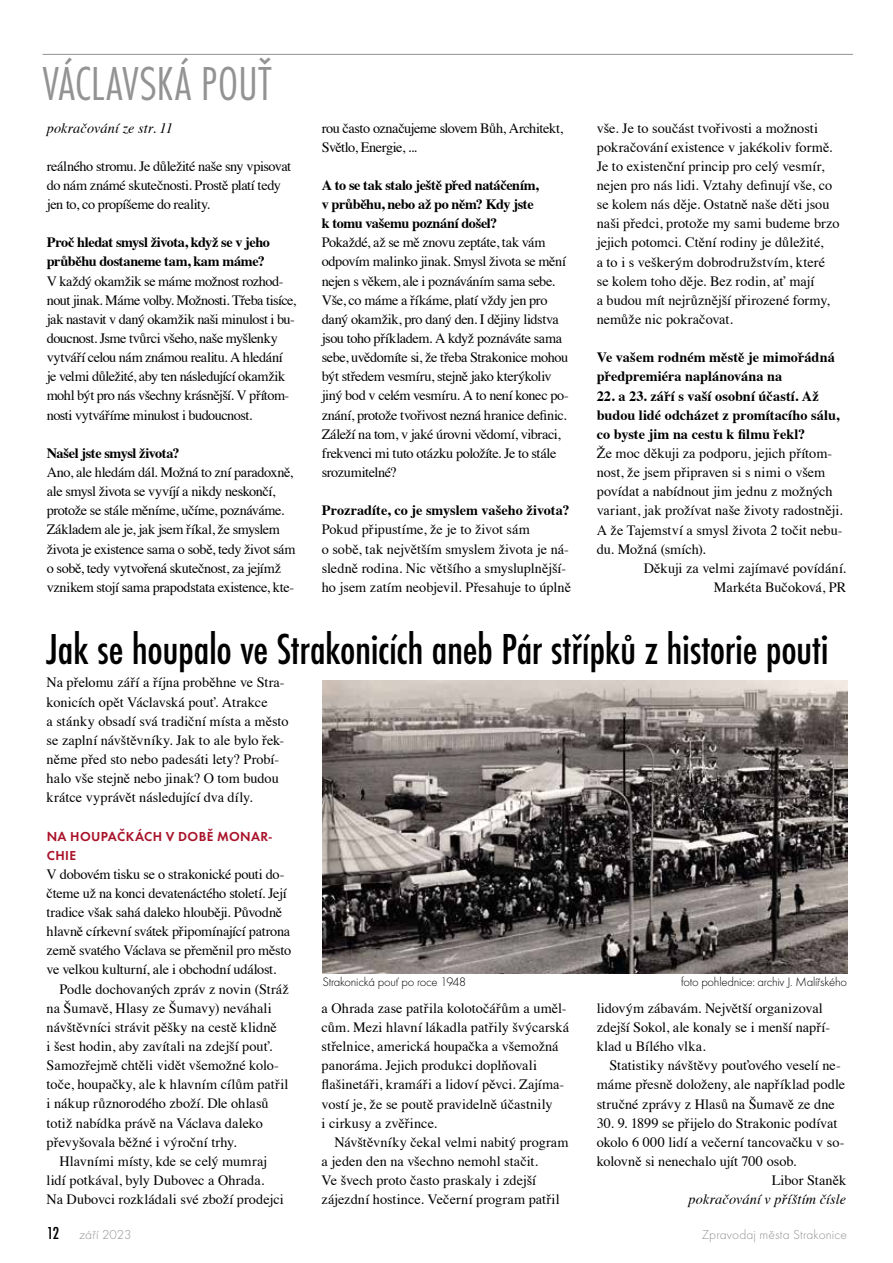
<style>
.page{position:relative;width:893px;height:1263px;background:#fff}
.page>*{position:absolute;margin:0;border:0;box-sizing:border-box;transform-origin:0 0}
.t1{font:49.5px "Futura TOT Ligh Cond";letter-spacing:.01em;color:#939393}
.t2{font:500 condensed 45px "Futura TOT";letter-spacing:-.01em;color:#000}
.t3{font:14.25px/19.2px "Times";letter-spacing:-.01em;color:#000}
.t4{font:700 14.25px/19.2px "Times";letter-spacing:-.01em;color:#000}
.t5{font:14.25px/19.2px "Times";letter-spacing:-.035em;color:#000}
.t6{font:14.25px/19.2px "Times";letter-spacing:-.03em;color:#000}
.t7{font:italic 14.25px "Times";letter-spacing:.01em;color:#000}
.t8{font:14.25px "Times";letter-spacing:.01em;color:#000}
.t9{font:13.5px "Futura TOT Ligh";letter-spacing:.01em;color:#939393}
.t10{font:600 13.5px/19.2px "Futura TOT";letter-spacing:.03em;color:#a9132a}
.t11{font:12.75px "Futura TOT Ligh";letter-spacing:-.02em;color:#000}
.s1{font-family:"Futura TOT";font-weight:500;font-stretch:condensed;font-size:18px;color:#000}
</style>
<div class="page">
<hr style="left:43px;top:54px;width:810px;height:1px;background:#939393">
<img style="left:323px;top:680px;width:524px;height:293px">
<h1 class="t1" style="left:43px;top:55px;width:230px">VÁCLAVSKÁ POUŤ</h1>
<p class="t7" style="left:47px;top:115px;width:128px">pokračování ze str. 11</p>
<p class="t6" style="left:47px;top:155px;width:246px">reálného stromu. Je důležité naše sny vpisovat do nám známé skutečnosti. Prostě platí tedy jen to, co propíšeme do reality.</p>
<p class="t4" style="left:47px;top:231px;width:225px">Proč hledat smysl života, když se v jeho průběhu dostaneme tam, kam máme?</p>
<p class="t5" style="left:47px;top:270px;width:251px">V každý okamžik se máme možnost rozhod&shy;nout jinak. Máme volby. Možnosti. Třeba tisíce, jak nastavit v daný okamžik naši minulost i bu&shy;doucnost. Jsme tvůrci všeho, naše myšlenky vytváří celou nám známou realitu. A hledání je velmi důležité, aby ten následující okamžik mohl být pro nás všechny krásnější. V přítom&shy;nosti vytváříme minulost i budoucnost.</p>
<p class="t4" style="left:47px;top:442px;width:134px">Našel jste smysl života?</p>
<p class="t3" style="left:47px;top:461px;width:250px">Ano, ale hledám dál. Možná to zní paradoxně, ale smysl života se vyvíjí a nikdy neskončí, protože se stále měníme, učíme, poznáváme.<br>Základem ale je, jak jsem říkal, že smyslem života je existence sama o sobě, tedy život sám o sobě, tedy vytvořená skutečnost, za jejímž vznikem stojí sama prapodstata existence, kte-</p>
<p class="t6" style="left:322px;top:117px;width:243px">rou často označujeme slovem Bůh, Architekt,<br>Světlo, Energie, ...</p>
<p class="t4" style="left:322px;top:174px;width:218px">A to se tak stalo ještě před natáčením, v průběhu, nebo až po něm? Kdy jste k tomu vašemu poznání došel?</p>
<p class="t3" style="left:322px;top:232px;width:249px">Pokaždé, až se mě znovu zeptáte, tak vám odpovím malinko jinak. Smysl života se mění nejen s věkem, ale i poznáváním sama sebe.<br>Vše, co máme a říkáme, platí vždy jen pro daný okamžik, pro daný den. I dějiny lidstva jsou toho příkladem. A když poznáváte sama sebe, uvědomíte si, že třeba Strakonice mohou být středem vesmíru, stejně jako kterýkoliv jiný bod v celém vesmíru. A to není konec po&shy;znání, protože tvořivost nezná hranice definic.<br>Záleží na tom, v jaké úrovni vědomí, vibraci, frekvenci mi tuto otázku položíte. Je to stále srozumitelné?</p>
<p class="t4" style="left:322px;top:499px;width:249px">Prozradíte, co je smyslem vašeho života?</p>
<p class="t3" style="left:322px;top:519px;width:251px">Pokud připustíme, že je to život sám<br>o sobě, tak největším smyslem života je ná&shy;sledně rodina. Nic většího a smysluplnější&shy;ho jsem zatím neobjevil. Přesahuje to úplně</p>
<p class="t3" style="left:597px;top:117px;width:244px">vše. Je to součást tvořivosti a možnosti pokračování existence v jakékoliv formě.<br>Je to existenční princip pro celý vesmír, nejen pro nás lidi. Vztahy definují vše, co se kolem nás děje. Ostatně naše děti jsou naši předci, protože my sami budeme brzo jejich potomci. Ctění rodiny je důležité,<br>a to i s veškerým dobrodružstvím, které se kolem toho děje. Bez rodin, ať mají<br>a budou mít nejrůznější přirozené formy, nemůže nic pokračovat.</p>
<p class="t4" style="left:597px;top:346px;width:240px">Ve vašem rodném městě je mimořádná předpremiéra naplánována na</p>
<p class="t4" style="left:597px;top:385px;width:244px">22. a 23. září s vaší osobní účastí. Až budou lidé odcházet z promítacího sálu, co byste jim na cestu k filmu řekl?</p>
<p class="t3" style="left:597px;top:442px;width:247px">Že moc děkuji za podporu, jejich přítom&shy;nost, že jsem připraven si s nimi o všem povídat a nabídnout jim jednu z možných variant, jak prožívat naše životy radostněji.<br>A že Tajemství a smysl života 2 točit nebu&shy;du. Možná (smích).</p>
<p class="t3" style="left:644px;top:557px;width:204px;text-align:right">Děkuji za velmi zajímavé povídání.<br>Markéta Bučoková, PR</p>
<h2 class="t2" style="left:47px;top:624px;width:784px">Jak se houpalo ve Strakonicích aneb Pár střípků z historie pouti</h2>
<p class="t3" style="left:47px;top:672px;width:244px">Na přelomu září a října proběhne ve Stra&shy;konicích opět Václavská pouť. Atrakce<br>a stánky obsadí svá tradiční místa a město se zaplní návštěvníky. Jak to ale bylo řek&shy;něme před sto nebo padesáti lety? Probí&shy;halo vše stejně nebo jinak? O tom budou krátce vyprávět následující dva díly.</p>
<p class="t10" style="left:47px;top:826px;width:226px">NA HOUPAČKÁCH V DOBĚ MONAR-<br>CHIE</p>
<p class="t3" style="left:47px;top:863px;width:246px">V dobovém tisku se o strakonické pouti do&shy;čteme už na konci devatenáctého století. Její tradice však sahá daleko hlouběji. Původně hlavně církevní svátek připomínající patrona země svatého Václava se přeměnil pro město ve velkou kulturní, ale i obchodní událost.</p>
<p class="t3" style="left:59px;top:978px;width:231px">Podle dochovaných zpráv z novin (Stráž</p>
<p class="t3" style="left:47px;top:997px;width:227px">na Šumavě, Hlasy ze Šumavy) neváhali</p>
<p class="t3" style="left:47px;top:1016px;width:232px">návštěvníci strávit pěšky na cestě klidně</p>
<p class="t3" style="left:47px;top:1035px;width:227px">i šest hodin, aby zavítali na zdejší pouť.</p>
<p class="t3" style="left:47px;top:1054px;width:234px">Samozřejmě chtěli vidět všemožné kolo-</p>
<p class="t8" style="left:47px;top:1071px;width:243px">toče, houpačky, ale k hlavním cílům patřil</p>
<p class="t3" style="left:47px;top:1093px;width:224px">i nákup různorodého zboží. Dle ohlasů</p>
<p class="t3" style="left:47px;top:1112px;width:218px">totiž nabídka právě na Václava daleko</p>
<p class="t3" style="left:47px;top:1131px;width:192px">převyšovala běžné i výroční trhy.</p>
<p class="t3" style="left:59px;top:1150px;width:209px">Hlavními místy, kde se celý mumraj</p>
<p class="t3" style="left:47px;top:1169px;width:219px">lidí potkával, byly Dubovec a Ohrada.</p>
<p class="t3" style="left:47px;top:1188px;width:239px">Na Dubovci rozkládali své zboží prodejci</p>
<p class="t11" style="left:323px;top:974px;width:145px">Strakonická pouť po roce 1948</p>
<p class="t11" style="left:681px;top:974px;width:167px">foto pohlednice: archiv J. Malířského</p>
<p class="t3" style="left:322px;top:997px;width:249px">a Ohrada zase patřila kolotočářům a uměl&shy;cům. Mezi hlavní lákadla patřily švýcarská střelnice, americká houpačka a všemožná panoráma. Jejich produkci doplňovali flašinetáři, kramáři a lidoví pěvci. Zajíma&shy;vostí je, že se poutě pravidelně účastnily<br>i cirkusy a zvěřince.</p>
<p class="t3" style="left:322px;top:1131px;width:249px;text-indent:13px">Návštěvníky čekal velmi nabitý program a jeden den na všechno nemohl stačit.<br>Ve švech proto často praskaly i zdejší zájezdní hostince. Večerní program patřil</p>
<p class="t3" style="left:597px;top:997px;width:235px">lidovým zábavám. Největší organizoval zdejší Sokol, ale konaly se i menší napří&shy;klad u Bílého vlka.</p>
<p class="t3" style="left:597px;top:1055px;width:250px;text-indent:13px">Statistiky návštěvy pouťového veselí ne&shy;máme přesně doloženy, ale například podle stručné zprávy z Hlasů na Šumavě ze dne</p>
<p class="t3" style="left:597px;top:1112px;width:242px">30. 9. 1899 se přijelo do Strakonic podívat</p>
<p class="t3" style="left:597px;top:1131px;width:249px">okolo 6 000 lidí a večerní tancovačku v so-</p>
<p class="t3" style="left:597px;top:1150px;width:201px">kolovně si nenechalo ujít 700 osob.</p>
<p class="t3" style="left:772px;top:1169px;width:76px">Libor Staněk</p>
<p class="t7" style="left:689px;top:1187px;width:159px">pokračování v příštím čísle</p>
<p class="t9" style="left:47px;top:1227px;width:86px"><span class="s1">12</span> září 2023</p>
<p class="t9" style="left:702px;top:1227px;width:147px">Zpravodaj města Strakonice</p>
</div>
